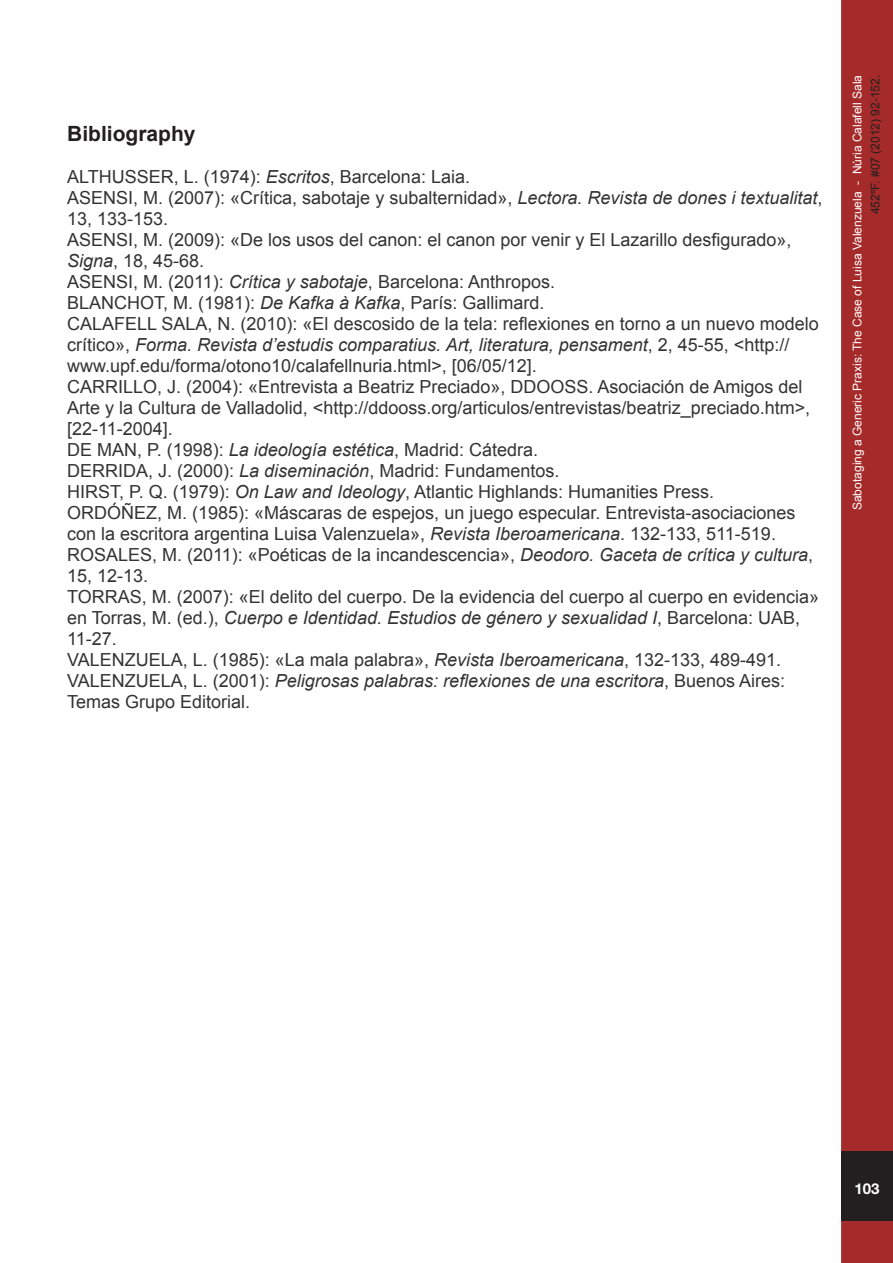
<style>
.page{position:relative;width:893px;height:1263px;background:#fff}
.page>*{position:absolute;margin:0;border:0;box-sizing:border-box;transform-origin:0 0}
.t1{font:700 21px "Arial";color:#231f20}
.t2{font:18px/21px "Arial";color:#333}
.t3{font:700 15px "Helvetica Neue";color:#fff}
.t4{font:12px "Arial";color:#fff}
.t5{font:12px "Arial";color:#231f20}
.s1{font-style:italic}
</style>
<div class="page">
<div style="left:843px;top:2px;width:48px;height:1259px;background:#a52a2a"></div>
<div style="left:841px;top:0;width:52px;height:1263px;border:3px solid #a52a2a"></div>
<div style="left:841px;top:1151px;width:52px;height:70px;background:#231f20"></div>
<p class="t1" style="left:67px;top:120px;width:130px">Bibliography</p>
<p class="t2" style="left:67px;top:167px;width:404px">ALTHUSSER, L. (1974): <span class="s1">Escritos</span>, Barcelona: Laia.</p>
<p class="t2" style="left:67px;top:188px;width:757px">ASENSI, M. (2007): «Crítica, sabotaje y subalternidad», <span class="s1">Lectora. Revista de dones i textualitat</span>,<br>13, 133-153.</p>
<p class="t2" style="left:67px;top:230px;width:726px">ASENSI, M. (2009): «De los usos del canon: el canon por venir y El Lazarillo desfigurado»,<br><span class="s1">Signa</span>, 18, 45-68.</p>
<p class="t2" style="left:67px;top:272px;width:489px">ASENSI, M. (2011): <span class="s1">Crítica y sabotaje</span>, Barcelona: Anthropos.</p>
<p class="t2" style="left:67px;top:293px;width:479px">BLANCHOT, M. (1981): <span class="s1">De Kafka à Kafka</span>, París: Gallimard.</p>
<p class="t2" style="left:67px;top:314px;width:753px">CALAFELL SALA, N. (2010): «El descosido de la tela: reflexiones en torno a un nuevo modelo crítico», <span class="s1">Forma. Revista d’estudis comparatius. Art, literatura, pensament</span>, 2, 45-55, &lt;http:// www.upf.edu/forma/otono10/calafellnuria.html&gt;, [06/05/12].</p>
<p class="t2" style="left:67px;top:377px;width:745px">CARRILLO, J. (2004): «Entrevista a Beatriz Preciado», DDOOSS. Asociación de Amigos del<br>Arte y la Cultura de Valladolid, &lt;http://ddooss.org/articulos/entrevistas/beatriz_preciado.htm&gt;, [22-11-2004].</p>
<p class="t2" style="left:67px;top:440px;width:472px">DE MAN, P. (1998): <span class="s1">La ideología estética</span>, Madrid: Cátedra.</p>
<p class="t2" style="left:67px;top:461px;width:494px">DERRIDA, J. (2000): <span class="s1">La diseminación</span>, Madrid: Fundamentos.</p>
<p class="t2" style="left:67px;top:482px;width:648px">HIRST, P. Q. (1979): <span class="s1">On Law and Ideology</span>, Atlantic Highlands: Humanities Press.</p>
<p class="t2" style="left:67px;top:503px;width:730px">ORDÓÑEZ, M. (1985): «Máscaras de espejos, un juego especular. Entrevista-asociaciones con la escritora argentina Luisa Valenzuela», <span class="s1">Revista Iberoamericana</span>. 132-133, 511-519.</p>
<p class="t2" style="left:67px;top:545px;width:748px">ROSALES, M. (2011): «Poéticas de la incandescencia», <span class="s1">Deodoro. Gaceta de crítica y cultura</span>,<br>15, 12-13.</p>
<p class="t2" style="left:67px;top:587px;width:754px">TORRAS, M. (2007): «El delito del cuerpo. De la evidencia del cuerpo al cuerpo en evidencia» en Torras, M. (ed.), <span class="s1">Cuerpo e Identidad. Estudios de género y sexualidad I</span>, Barcelona: UAB,<br>11-27.</p>
<p class="t2" style="left:67px;top:650px;width:716px">VALENZUELA, L. (1985): «La mala palabra», <span class="s1">Revista Iberoamericana</span>, 132-133, 489-491.</p>
<p class="t2" style="left:67px;top:671px;width:720px">VALENZUELA, L. (2001): <span class="s1">Peligrosas palabras: reflexiones de una escritora</span>, Buenos Aires:<br>Temas Grupo Editorial.</p>
<p class="t4" style="left:850px;top:510px;width:437px;rotate:-90deg">Sabotaging a Generic Praxis: The Case of Luisa Valenzuela - Núria Calafell Sala</p>
<p class="t5" style="left:868px;top:214px;width:141px;rotate:-90deg">452ºF. #07 (2012) 92-152.</p>
<p class="t3" style="left:854px;top:1179px;width:27px">103</p>
</div>
